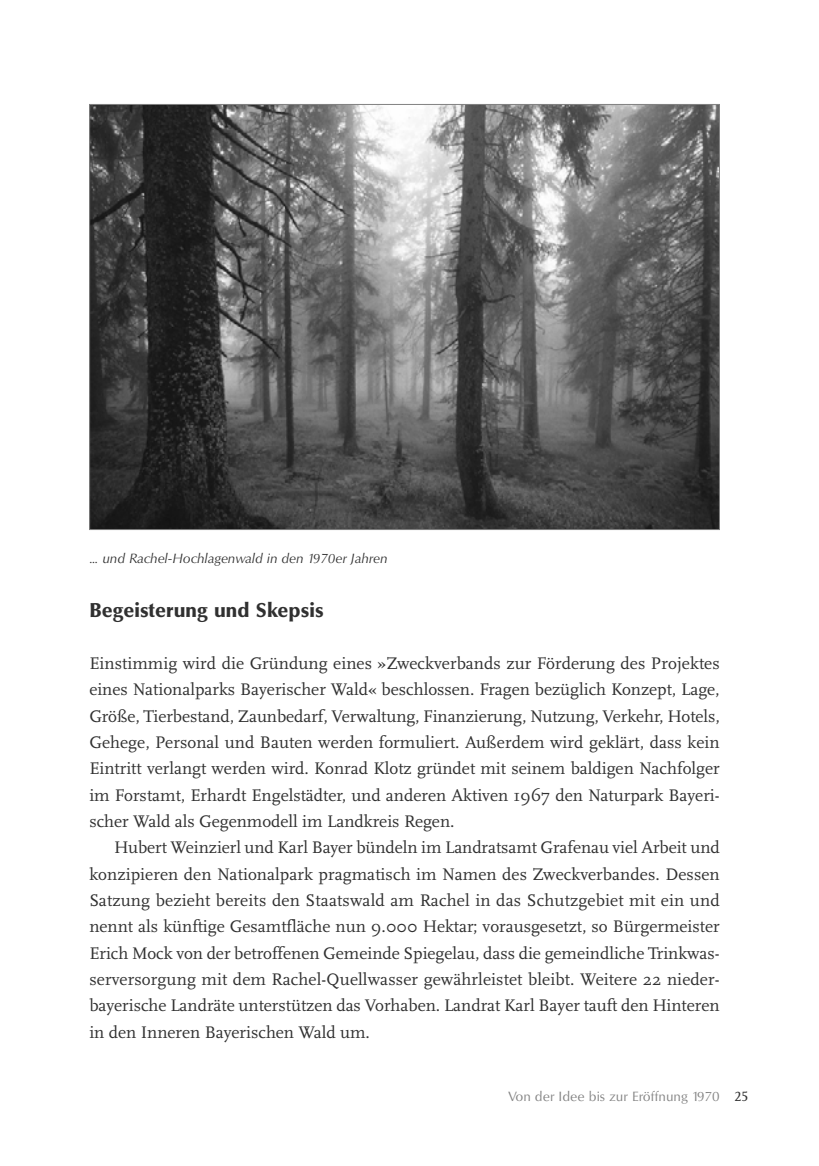
<style>
.page{position:relative;width:819px;height:1166px;background:#fff}
.page>*{position:absolute;margin:0;border:0;box-sizing:border-box;transform-origin:0 0}
.t1{font:700 21px "October SB";color:#303030}
.t2{font:17.5px/26.2px "Scala";color:#303030;text-align:justify}
.t3{font:italic 14px "October SB";color:#303030}
.t4{font:14px "October SB";color:#828282}
.s1{font-family:"Scala LF";color:#303030}
</style>
<div class="page">
<img style="left:91px;top:106px;width:626px;height:422px">
<p class="t3" style="left:89px;top:553px;width:300px">… und Rachel-Hochlagenwald in den 1970er Jahren</p>
<p class="t1" style="left:89px;top:602px;width:236px">Begeisterung und Skepsis</p>
<p class="t2" style="left:89px;top:652px;width:632px">Einstimmig wird die Gründung eines »Zweckverbands zur Förderung des Projektes eines Nationalparks Bayerischer Wald« beschlossen. Fragen bezüglich Konzept, Lage, Größe, Tierbestand, Zaunbedarf, Verwaltung, Finanzierung, Nutzung, Verkehr, Hotels, Gehege, Personal und Bauten werden formuliert. Außerdem wird geklärt, dass kein Eintritt verlangt werden wird. Konrad Klotz gründet mit seinem baldigen Nachfolger im Forstamt, Erhardt Engelstädter, und anderen Aktiven 1967 den Naturpark Bayeri&shy;scher Wald als Gegenmodell im Landkreis Regen.</p>
<p class="t2" style="left:89px;top:836px;width:632px;text-indent:25px">Hubert Weinzierl und Karl Bayer bündeln im Landratsamt Grafenau viel Arbeit und konzipieren den Nationalpark pragmatisch im Namen des Zweckverbandes. Dessen Satzung bezieht bereits den Staatswald am Rachel in das Schutzgebiet mit ein und nennt als künftige Gesamtfläche nun 9.000 Hektar; vorausgesetzt, so Bürgermeister Erich Mock von der betroffenen Gemeinde Spiegelau, dass die gemeindliche Trinkwas&shy;serversorgung mit dem Rachel-Quellwasser gewährleistet bleibt. Weitere 22 nieder&shy;bayerische Landräte unterstützen das Vorhaben. Landrat Karl Bayer tauft den Hinteren in den Inneren Bayerischen Wald um.</p>
<p class="t4" style="left:508px;top:1090px;width:242px">Von der Idee bis zur Eröffnung 1970 <span class="s1">25</span></p>
</div>
